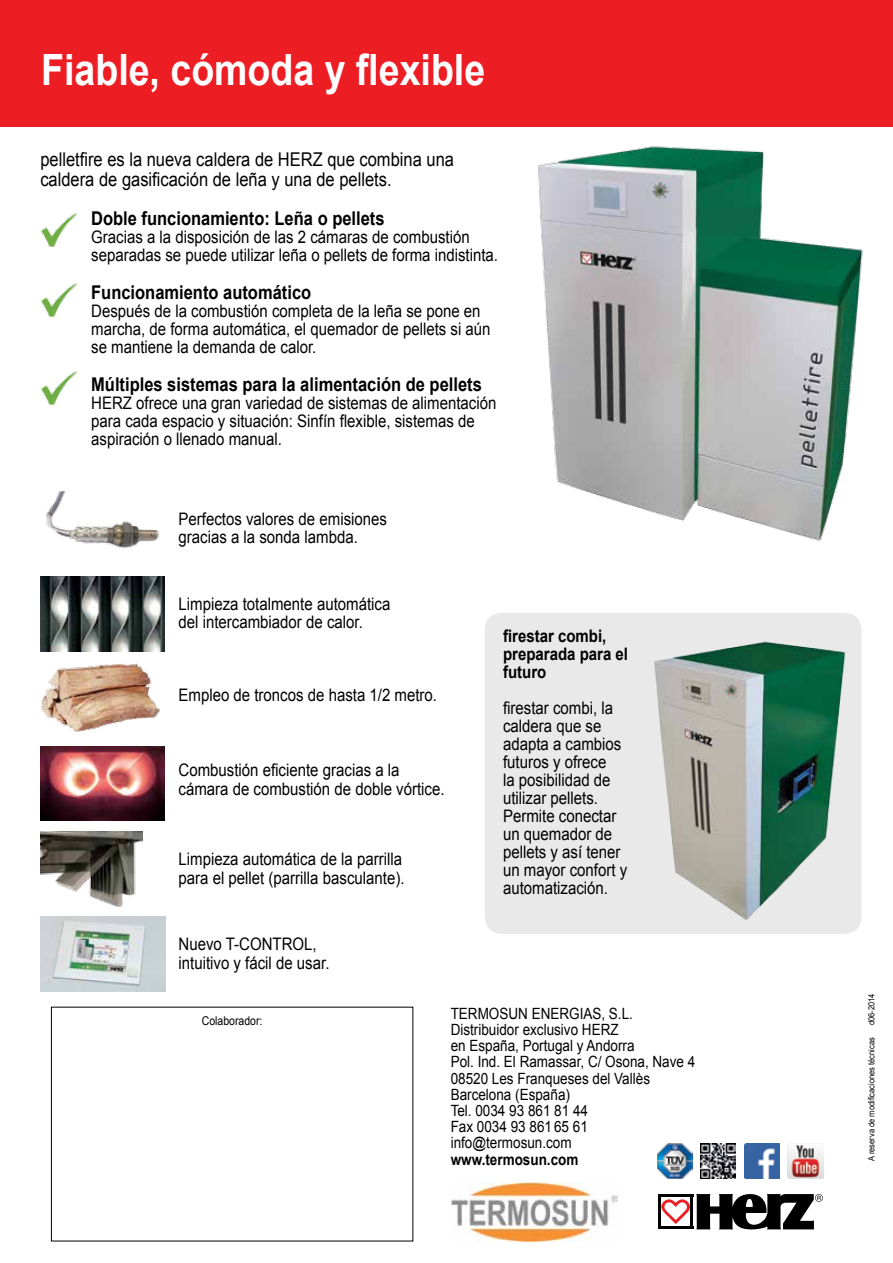
<style>
.page{position:relative;width:893px;height:1263px;background:#fff}
.page>*{position:absolute;margin:0;border:0;box-sizing:border-box;transform-origin:0 0}
.t1{font:700 43.2px "Arial";color:#fff;scale:.87 1}
.t2{font:700 18.9px "Arial";color:#000;scale:.87 1}
.t3{font:18.9px/19.8px "Arial";color:#000;scale:.87 1}
.t4{font:17.25px/18px "Arial";color:#000;scale:.87 1}
.t5{font:700 17.25px/18px "Arial";color:#000;scale:.87 1}
.t6{font:15.6px/16.2px "Arial";color:#000;scale:.87 1}
.t7{font:700 15.6px "Arial";color:#000;scale:.87 1}
.t8{font:12.15px "Arial";color:#000;scale:.87 1}
.t9{font:8.7px "Arial";color:#000;scale:.87 1}
</style>
<div class="page">
<div style="left:0;top:0;width:893px;height:127px;background:#ed1d24"></div>
<svg style="left:696px;top:1194px;width:127px;height:35px"></svg>
<svg style="left:661px;top:1199px;width:29px;height:25px"></svg>
<hr style="left:658px;top:1195px;width:3px;height:33px;background:#000">
<hr style="left:690px;top:1196px;width:3px;height:32px;background:#000">
<hr style="left:658px;top:1194px;width:35px;height:3px;background:#000">
<hr style="left:658px;top:1226px;width:35px;height:3px;background:#000">
<img style="left:658px;top:1143px;width:35px;height:35px">
<img style="left:701px;top:1143px;width:35px;height:35px">
<img style="left:744px;top:1143px;width:35px;height:35px">
<img style="left:788px;top:1143px;width:35px;height:35px">
<img style="left:538px;top:146px;width:325px;height:395px">
<img style="left:45px;top:491px;width:114px;height:58px">
<img style="left:40px;top:576px;width:125px;height:75px">
<img style="left:41px;top:663px;width:119px;height:69px">
<img style="left:40px;top:746px;width:125px;height:74px">
<img style="left:40px;top:831px;width:102px;height:75px">
<img style="left:40px;top:916px;width:125px;height:75px">
<div style="left:485px;top:613px;width:376px;height:321px;background:#e9e9ea;border-radius:17px"></div>
<img style="left:654px;top:641px;width:192px;height:279px">
<img style="left:40px;top:213px;width:37px;height:34px">
<img style="left:40px;top:283px;width:37px;height:34px">
<img style="left:40px;top:371px;width:37px;height:34px">
<img style="left:451px;top:1182px;width:167px;height:59px">
<h1 class="t1" style="left:41px;top:41px;width:512px">Fiable, cómoda y flexible</h1>
<p class="t3" style="left:40px;top:150px;width:477px">pelletfire es la nueva caldera de HERZ que combina una caldera de gasificación de leña y una de pellets.</p>
<p class="t2" style="left:91px;top:205px;width:339px">Doble funcionamiento: Leña o pellets</p>
<p class="t4" style="left:91px;top:228px;width:469px">Gracias a la disposición de las 2 cámaras de combustión separadas se puede utilizar leña o pellets de forma indistinta.</p>
<p class="t2" style="left:91px;top:280px;width:254px">Funcionamiento automático</p>
<p class="t4" style="left:91px;top:302px;width:461px">Después de la combustión completa de la leña se pone en marcha, de forma automática, el quemador de pellets si aún se mantiene la demanda de calor.</p>
<p class="t2" style="left:91px;top:372px;width:451px">Múltiples sistemas para la alimentación de pellets</p>
<p class="t4" style="left:91px;top:394px;width:467px">HERZ ofrece una gran variedad de sistemas de alimentación para cada espacio y situación: Sinfín flexible, sistemas de aspiración o llenado manual.</p>
<p class="t4" style="left:179px;top:509px;width:241px;line-height:18.8px">Perfectos valores de emisiones gracias a la sonda lambda.</p>
<p class="t4" style="left:179px;top:594px;width:245px;line-height:18.8px">Limpieza totalmente automática del intercambiador de calor.</p>
<p class="t4" style="left:179px;top:686px;width:299px">Empleo de troncos de hasta 1/2 metro.</p>
<p class="t4" style="left:179px;top:761px;width:307px;line-height:18.8px">Combustión eficiente gracias a la cámara de combustión de doble vórtice.</p>
<p class="t4" style="left:179px;top:850px;width:261px;line-height:18.8px">Limpieza automática de la parrilla para el pellet (parrilla basculante).</p>
<p class="t4" style="left:179px;top:935px;width:175px;line-height:18.8px">Nuevo T-CONTROL, intuitivo y fácil de usar.</p>
<p class="t5" style="left:503px;top:627px;width:145px">firestar combi, preparada para el futuro</p>
<p class="t4" style="left:503px;top:699px;width:144px">firestar combi, la caldera que se adapta a cambios futuros y ofrece<br>la posibilidad de utilizar pellets.<br>Permite conectar un quemador de pellets y así tener un mayor confort y automatización.</p>
<p class="t8" style="left:202px;top:1013px;width:71px">Colaborador:</p>
<p class="t6" style="left:451px;top:1005px;width:283px">TERMOSUN ENERGIAS, S.L.<br>Distribuidor exclusivo HERZ<br>en España, Portugal y Andorra<br>Pol. Ind. El Ramassar, C/ Osona, Nave 4<br>08520 Les Franqueses del Vallès<br>Barcelona (España)<br>Tel. 0034 93 861 81 44<br>Fax 0034 93 861 65 61 info@termosun.com</p>
<p class="t7" style="left:451px;top:1149px;width:148px">www.termosun.com</p>
<p class="t9" style="left:866px;top:1025px;width:38px;rotate:-90deg">d06-2014</p>
<p class="t9" style="left:866px;top:1161px;width:143px;rotate:-90deg">A reserva de modificaciones técnicas</p>
</div>
